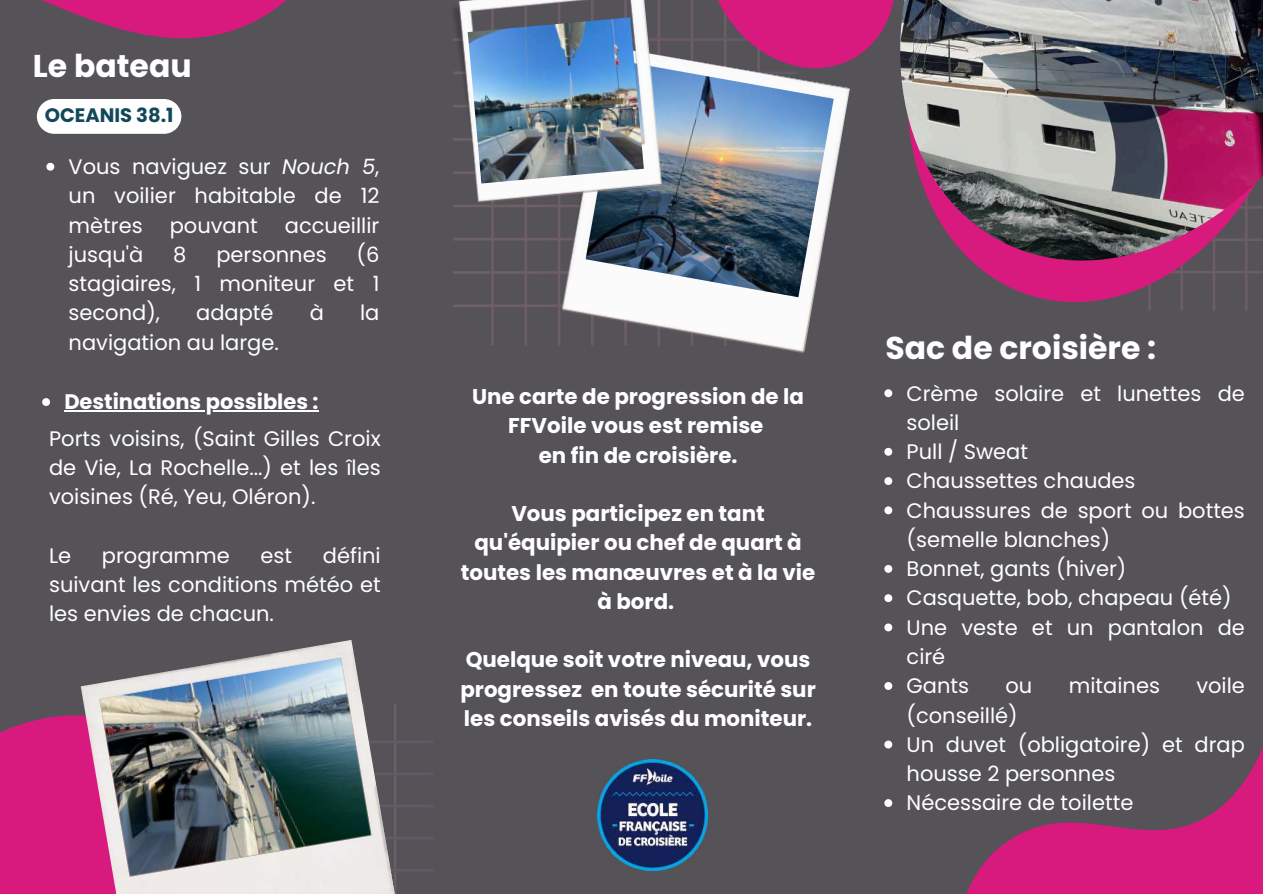
<style>
.page{position:relative;width:1263px;height:894px;background:#fff}
.page>*{position:absolute;margin:0;border:0;box-sizing:border-box;transform-origin:0 0}
.t1{font:700 31.5px "Poppins";color:#fff}
.t2{font:700 21.3px/29.2px "Poppins";color:#fff;text-align:center}
.t3{font:21px/29.2px "Poppins";color:#fff;text-align:justify}
.t4{font:700 21px "Poppins";color:#fff}
.t5{font:700 19.5px "Poppins";color:#12495a}
.s1{font-style:italic}
</style>
<div class="page">
<div style="left:0;top:0;width:1263px;height:893px;background:#555258"></div>
<hr style="left:491px;top:0;width:3px;height:345px;background:#fff">
<hr style="left:525px;top:0;width:2px;height:345px;background:#fff">
<hr style="left:691px;top:0;width:2px;height:345px;background:#fff">
<hr style="left:453px;top:304px;width:345px;height:3px;background:#fff">
<hr style="left:453px;top:271px;width:345px;height:3px;background:#fff">
<hr style="left:453px;top:238px;width:345px;height:2px;background:#fff">
<hr style="left:453px;top:204px;width:345px;height:3px;background:#fff">
<hr style="left:453px;top:38px;width:345px;height:3px;background:#fff">
<hr style="left:101px;top:868px;width:333px;height:3px;background:#fff">
<hr style="left:101px;top:836px;width:333px;height:3px;background:#fff">
<hr style="left:101px;top:804px;width:333px;height:3px;background:#fff">
<hr style="left:101px;top:772px;width:333px;height:3px;background:#fff">
<hr style="left:101px;top:740px;width:333px;height:3px;background:#fff">
<svg style="left:692px;top:0;width:571px;height:311px"></svg>
<img style="left:549px;top:44px;width:301px;height:309px">
<div style="left:0;top:715px;width:81px;height:178px;background:#d81a7f"></div>
<svg style="left:707px;top:392px;width:556px;height:501px"></svg>
<svg style="left:42px;top:0;width:245px;height:39px"></svg>
<img style="left:586px;top:61px;width:248px;height:236px">
<img style="left:711px;top:0;width:552px;height:261px">
<img style="left:81px;top:640px;width:317px;height:253px">
<img style="left:453px;top:0;width:209px;height:204px">
<img style="left:468px;top:17px;width:176px;height:166px">
<img style="left:597px;top:759px;width:110px;height:110px">
<svg style="left:46px;top:163px;width:8px;height:8px"></svg>
<svg style="left:37px;top:99px;width:144px;height:35px"></svg>
<svg style="left:42px;top:398px;width:8px;height:8px"></svg>
<hr style="left:64px;top:410px;width:254px;height:1px;background:#fff">
<svg style="left:884px;top:389px;width:8px;height:8px"></svg>
<svg style="left:884px;top:447px;width:8px;height:8px"></svg>
<svg style="left:884px;top:477px;width:8px;height:8px"></svg>
<svg style="left:884px;top:506px;width:8px;height:8px"></svg>
<svg style="left:884px;top:564px;width:8px;height:8px"></svg>
<svg style="left:884px;top:594px;width:8px;height:8px"></svg>
<svg style="left:884px;top:623px;width:8px;height:8px"></svg>
<svg style="left:884px;top:681px;width:8px;height:8px"></svg>
<svg style="left:884px;top:740px;width:8px;height:8px"></svg>
<svg style="left:884px;top:798px;width:8px;height:8px"></svg>
<h1 class="t1" style="left:33px;top:44px;width:160px">Le bateau</h1>
<p class="t5" style="left:45px;top:101px;width:130px">OCEANIS 38.1</p>
<p class="t3" style="left:69px;top:152px;width:312px">Vous naviguez sur <span class="s1">Nouch 5</span>, un voilier habitable de 12 mètres</p>
<p class="t3" style="left:170px;top:210px;width:90px">pouvant</p>
<p class="t3" style="left:285px;top:210px;width:96px">accueillir</p>
<p class="t3" style="left:69px;top:240px;width:312px;text-indent:288px">(6 stagiaires, 1 moniteur et 1 second),</p>
<p class="t3" style="left:69px;top:240px;width:76px">jusqu'à</p>
<p class="t3" style="left:173px;top:240px;width:15px">8</p>
<p class="t3" style="left:216px;top:240px;width:112px">personnes</p>
<p class="t3" style="left:196px;top:298px;width:79px">adapté</p>
<p class="t3" style="left:310px;top:298px;width:16px">à</p>
<p class="t3" style="left:360px;top:298px;width:21px">la</p>
<p class="t3" style="left:69px;top:327px;width:212px">navigation au large.</p>
<h1 class="t1" style="left:885px;top:326px;width:272px">Sac de croisière :</h1>
<p class="t4" style="left:64px;top:387px;width:256px">Destinations possibles :</p>
<p class="t3" style="left:907px;top:378px;width:340px;text-align:left">Crème solaire et lunettes de soleil<br>Pull / Sweat<br>Chaussettes chaudes<br>Chaussures de sport ou bottes (semelle blanches)<br>Bonnet, gants (hiver)<br>Casquette, bob, chapeau (été)<br>Une veste et un pantalon de ciré<br>Gants</p>
<p class="t2" style="left:472px;top:382px;width:333px">Une carte de progression de la<br>FFVoile vous est remise<br>en fin de croisière.</p>
<p class="t3" style="left:49px;top:423px;width:333px">Ports voisins, (Saint Gilles Croix de Vie, La Rochelle...) et les îles voisines (Ré, Yeu, Oléron).</p>
<p class="t3" style="left:49px;top:540px;width:24px">Le</p>
<p class="t3" style="left:102px;top:540px;width:129px">programme</p>
<p class="t3" style="left:261px;top:540px;width:33px">est</p>
<p class="t2" style="left:461px;top:499px;width:356px">Vous participez en tant qu'équipier ou chef de quart à toutes les manœuvres et à la vie à bord.</p>
<p class="t3" style="left:49px;top:540px;width:333px;text-indent:274px">défini suivant les conditions météo et les envies de chacun.</p>
<p class="t2" style="left:460px;top:645px;width:357px;text-align:left">Quelque soit votre niveau, vous progressez en toute sécurité sur les conseils avisés du moniteur.</p>
<p class="t3" style="left:1005px;top:671px;width:28px">ou</p>
<p class="t3" style="left:1069px;top:671px;width:93px">mitaines</p>
<p class="t3" style="left:1196px;top:671px;width:50px">voile</p>
<p class="t3" style="left:907px;top:700px;width:340px;text-align:left">(conseillé)<br>Un duvet (obligatoire) et drap housse 2 personnes<br>Nécessaire de toilette</p>
</div>
